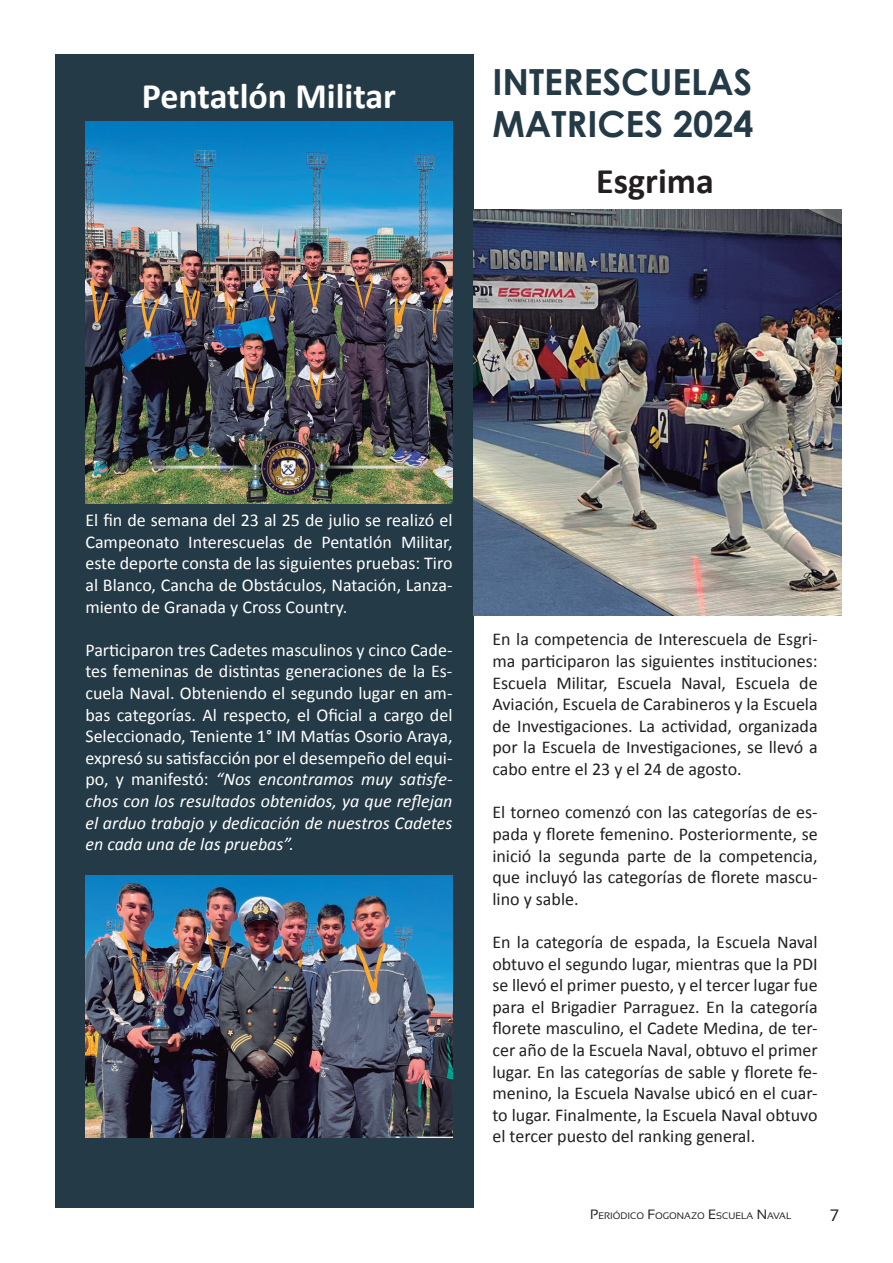
<style>
.page{position:relative;width:893px;height:1263px;background:#fff}
.page>*{position:absolute;margin:0;border:0;box-sizing:border-box;transform-origin:0 0}
.t1{font:700 36px/42px "Century Gothic";color:#243b47}
.t2{font:700 36px "Calibri";color:#fff}
.t3{font:700 36px "Calibri";color:#231f20}
.t4{font:18px/21.6px "Calibri";color:#231f20;text-align:justify}
.t5{font:18px/21.6px "Calibri";color:#fff;text-align:justify}
.t6{font:16.5px "Sansation";color:#231f20}
.t7{font:9.45px "Sansation";color:#231f20}
.s1{font-style:italic}
.s2{font-size:13.5px}
</style>
<div class="page">
<div style="left:55px;top:55px;width:418px;height:1153px;background:#243b47"></div>
<img style="left:85px;top:121px;width:368px;height:383px">
<img style="left:473px;top:209px;width:368px;height:406px">
<img style="left:85px;top:875px;width:367px;height:262px">
<h1 class="t2" style="left:142px;top:73px;width:256px">Pentatlón Militar</h1>
<h1 class="t1" style="left:492px;top:59px;width:263px">INTERESCUELAS<br>MATRICES 2024</h1>
<h1 class="t3" style="left:596px;top:158px;width:119px">Esgrima</h1>
<p class="t5" style="left:85px;top:509px;width:369px">El fin de semana del 23 al 25 de julio se realizó el Campeonato Interescuelas de Pentatlón Militar, este deporte consta de las siguientes pruebas: Tiro al Blanco, Cancha de Obstáculos, Natación, Lanza&shy;miento de Granada y Cross Country.</p>
<p class="t5" style="left:85px;top:639px;width:369px">Participaron tres Cadetes masculinos y cinco Cade&shy;tes femeninas de distintas generaciones de la Es&shy;cuela Naval. Obteniendo el segundo lugar en am&shy;bas categorías. Al respecto, el Oficial a cargo del Seleccionado, Teniente 1° IM Matías Osorio Araya, expresó su satisfacción por el desempeño del equi&shy;po, y manifestó: <span class="s1">“Nos encontramos muy satisfe&shy;chos con los resultados obtenidos, ya que reflejan el arduo trabajo y dedicación de nuestros Cadetes en cada una de las pruebas”.</span></p>
<p class="t4" style="left:492px;top:629px;width:327px">En la competencia de Interescuela de Esgri&shy;ma participaron las siguientes instituciones:<br>Escuela Militar, Escuela Naval, Escuela de Aviación, Escuela de Carabineros y la Escuela de Investigaciones. La actividad, organizada por la Escuela de Investigaciones, se llevó a cabo entre el 23 y el 24 de agosto.</p>
<p class="t4" style="left:492px;top:801px;width:327px">El torneo comenzó con las categorías de es&shy;pada y florete femenino. Posteriormente, se inició la segunda parte de la competencia, que incluyó las categorías de florete mascu&shy;lino y sable.</p>
<p class="t4" style="left:492px;top:931px;width:327px">En la categoría de espada, la Escuela Naval obtuvo el segundo lugar, mientras que la PDI se llevó el primer puesto, y el tercer lugar fue para el Brigadier Parraguez. En la categoría florete masculino, el Cadete Medina, de ter&shy;cer año de la Escuela Naval, obtuvo el primer lugar. En las categorías de sable y florete fe&shy;menino, la Escuela Navalse ubicó en el cuar&shy;to lugar. Finalmente, la Escuela Naval obtuvo el tercer puesto del ranking general.</p>
<p class="t7" style="left:590px;top:1210px;width:203px"><span class="s2">P</span>ERIÓDICO <span class="s2">F</span>OGONAZO <span class="s2">E</span>SCUELA <span class="s2">N</span>AVAL</p>
<p class="t6" style="left:830px;top:1206px;width:10px">7</p>
</div>
